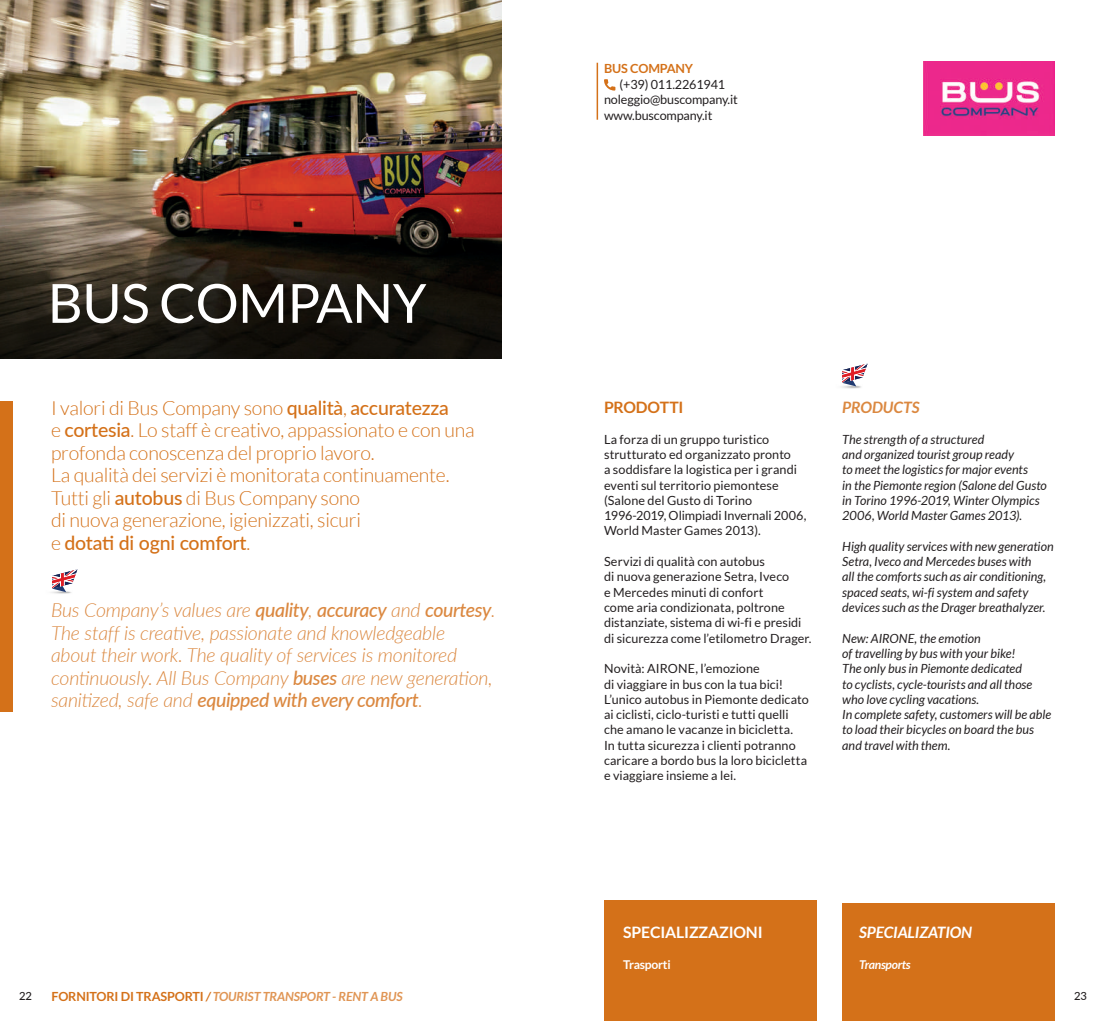
<style>
.page{position:relative;width:1106px;height:1021px;background:#fff}
.page>*{position:absolute;margin:0;border:0;box-sizing:border-box;transform-origin:0 0}
.t1{font:54px "Lato";letter-spacing:-.01em;color:#fff}
.t2{font:300 19.5px/22.5px "Lato";letter-spacing:-.01em;color:#d47119}
.t3{font:italic 300 19.5px/22.5px "Lato";letter-spacing:-.01em;color:#db8840}
.t4{font:700 15.75px "Lato";letter-spacing:-.01em;color:#fff}
.t5{font:italic 700 15.75px "Lato";letter-spacing:-.01em;color:#fff}
.t6{font:700 15.75px "Lato";letter-spacing:-.02em;color:#d47119}
.t7{font:italic 700 15.75px "Lato";color:#db8840}
.t8{font:12.6px/15.3px "Lato";letter-spacing:.005em;color:#231f20}
.t9{font:italic 12.6px/15.3px "Lato";color:#231f20}
.t10{font:italic 700 12.6px "Lato";letter-spacing:-.01em;color:#e09554}
.t11{font:700 12.6px "Lato";letter-spacing:-.01em;color:#d47119}
.t12{font:italic 700 12.15px "Lato";letter-spacing:-.02em;color:#fff}
.t13{font:700 12.15px "Lato";letter-spacing:-.02em;color:#fff}
.t14{font:500 11.25px "Lato";color:#231f20}
.s1{font-weight:500}
.s2{font-style:normal;color:#d47119}
.s3{color:#d47119}
</style>
<div class="page">
<div style="left:0;top:401px;width:13px;height:310px;background:#d47119"></div>
<img style="left:0;top:0;width:502px;height:127px">
<img style="left:0;top:127px;width:502px;height:231px">
<svg style="left:604px;top:79px;width:11px;height:12px"></svg>
<hr style="left:596px;top:63px;width:2px;height:57px;background:#d47119">
<div style="left:604px;top:900px;width:212px;height:120px;background:#d47119"></div>
<div style="left:842px;top:903px;width:212px;height:117px;background:#d47119"></div>
<img style="left:51px;top:592px;width:20px;height:2px">
<svg style="left:52px;top:569px;width:25px;height:23px"></svg>
<img style="left:923px;top:61px;width:131px;height:74px">
<img style="left:842px;top:386px;width:19px;height:3px">
<svg style="left:842px;top:363px;width:25px;height:23px"></svg>
<h1 class="t1" style="left:48px;top:273px;width:380px">BUS COMPANY</h1>
<p class="t2" style="left:51px;top:396px;width:425px">I valori di Bus Company sono <span class="s1">qualità</span>, <span class="s1">accuratezza<br></span>e <span class="s1">cortesia</span>. Lo staff è creativo, appassionato e con una profonda conoscenza del proprio lavoro.<br>La qualità dei servizi è monitorata continuamente.<br>Tutti gli <span class="s1">autobus</span> di Bus Company sono<br>di nuova generazione, igienizzati, sicuri<br>e <span class="s1">dotati di ogni comfort</span>.</p>
<p class="t3" style="left:51px;top:598px;width:446px">Bus Company’s values are <span class="s1">quality</span>, <span class="s1">accuracy</span> and <span class="s1">courtesy</span>.<br>The staff is creative, passionate and knowledgeable about their work. The quality of services is monitored continuously. All Bus Company <span class="s1">buses</span> are new generation, sanitized, safe and <span class="s1">equipped with every comfort</span>.</p>
<p class="t11" style="left:604px;top:61px;width:91px">BUS COMPANY</p>
<p class="t8" style="left:604px;top:77px;width:135px;text-indent:16px">(+39) 011.2261941 noleggio@buscompany.it www.buscompany.it</p>
<p class="t6" style="left:604px;top:398px;width:81px">PRODOTTI</p>
<p class="t8" style="left:604px;top:431px;width:204px">La forza di un gruppo turistico strutturato ed organizzato pronto<br>a soddisfare la logistica per i grandi eventi sul territorio piemontese (Salone del Gusto di Torino<br>1996-2019, Olimpiadi Invernali 2006,<br>World Master Games 2013).</p>
<p class="t8" style="left:604px;top:553px;width:209px">Servizi di qualità con autobus<br>di nuova generazione Setra, Iveco<br>e Mercedes minuti di confort<br>come aria condizionata, poltrone distanziate, sistema di wi-fi e presidi di sicurezza come l’etilometro Drager.</p>
<p class="t8" style="left:604px;top:661px;width:206px">Novità: AIRONE, l’emozione<br>di viaggiare in bus con la tua bici!<br>L’unico autobus in Piemonte dedicato ai ciclisti, ciclo-turisti e tutti quelli che amano le vacanze in bicicletta.<br>In tutta sicurezza i clienti potranno caricare a bordo bus la loro bicicletta e viaggiare insieme a lei.</p>
<p class="t7" style="left:842px;top:398px;width:79px">PRODUCTS</p>
<p class="t9" style="left:842px;top:432px;width:206px">The strength of a structured<br>and organized tourist group ready<br>to meet the logistics for major events<br>in the Piemonte region (Salone del Gusto in Torino 1996-2019, Winter Olympics 2006, World Master Games 2013).</p>
<p class="t9" style="left:842px;top:539px;width:213px">High quality services with new generation Setra, Iveco and Mercedes buses with<br>all the comforts such as air conditioning, spaced seats, wi-fi system and safety devices such as the Drager breathalyzer.</p>
<p class="t9" style="left:842px;top:630px;width:210px">New: AIRONE, the emotion<br>of travelling by bus with your bike!<br>The only bus in Piemonte dedicated<br>to cyclists, cycle-tourists and all those who love cycling vacations.<br>In complete safety, customers will be able to load their bicycles on board the bus and travel with them.</p>
<p class="t4" style="left:623px;top:923px;width:141px">SPECIALIZZAZIONI</p>
<p class="t13" style="left:623px;top:957px;width:49px">Trasporti</p>
<p class="t5" style="left:859px;top:923px;width:114px">SPECIALIZATION</p>
<p class="t12" style="left:859px;top:957px;width:53px">Transports</p>
<p class="t10" style="left:51px;top:988px;width:353px"><span class="s2">FORNITORI DI TRASPORTI</span> <span class="s3">/</span> TOURIST TRANSPORT - RENT A BUS</p>
<p class="t14" style="left:19px;top:987px;width:14px">22</p>
<p class="t14" style="left:1074px;top:987px;width:14px">23</p>
</div>
